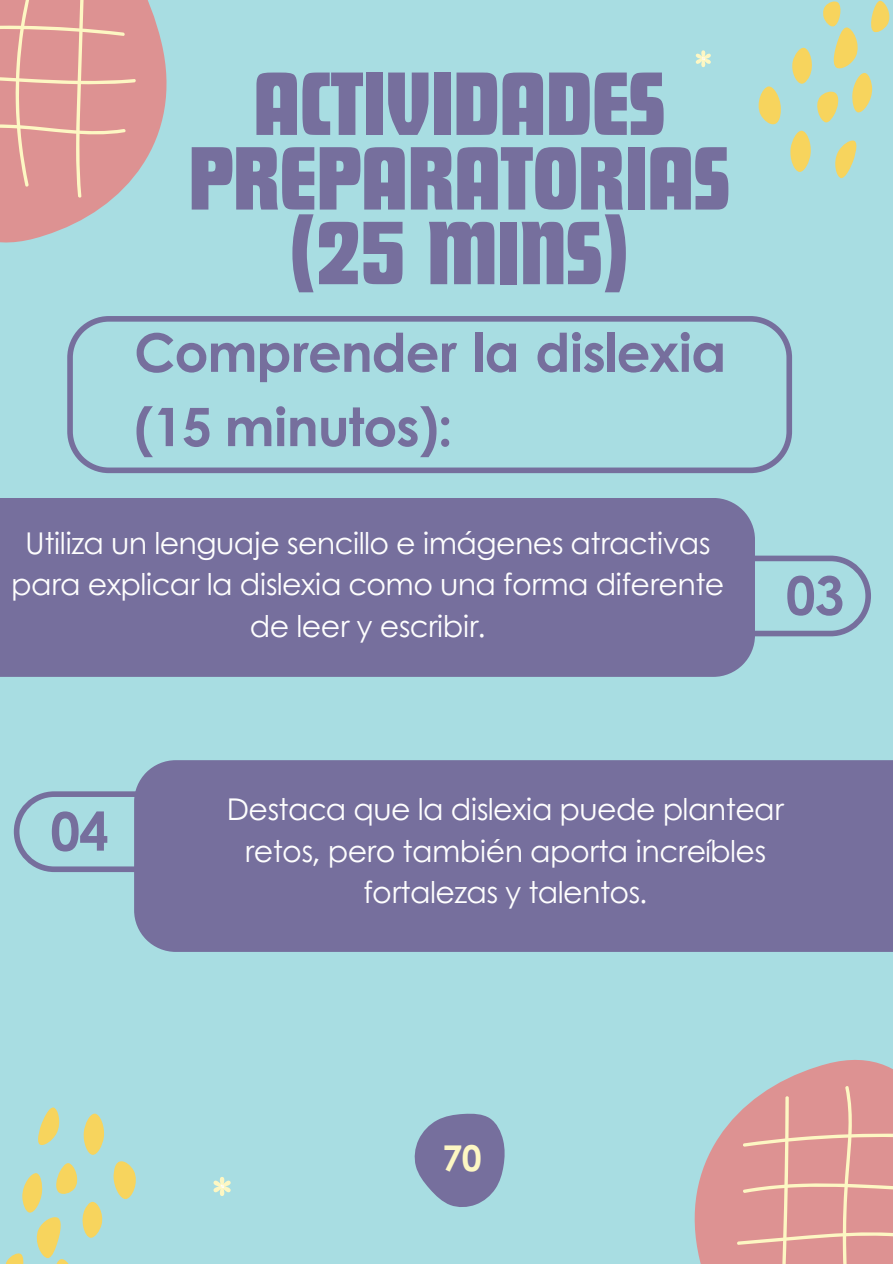
<style>
.page{position:relative;width:893px;height:1264px;background:#fff}
.page>*{position:absolute;margin:0;border:0;box-sizing:border-box;transform-origin:0 0}
.t1{font:93.45px/74.6px "Futura Com Display";color:#766f9d;text-align:center}
.t2{font:700 53.25px/74.2px "Century Gothic";letter-spacing:-.02em;color:#766f9d}
.t3{font:700 35.55px "Century Gothic";color:#fdf7c3}
.t4{font:30px/41.7px "Century Gothic";letter-spacing:-.02em;color:#fefefe;text-align:center}
</style>
<div class="page">
<div style="left:0;top:0;width:892px;height:1263px;background:#a8dde2"></div>
<svg style="left:755px;top:555px;width:115px;height:81px"></svg>
<div style="left:0;top:498px;width:755px;height:179px;background:#766f9d"></div>
<svg style="left:414px;top:1113px;width:91px;height:94px"></svg>
<svg style="left:0;top:0;width:167px;height:243px;fill:#dd9292"></svg>
<svg style="left:694px;top:1060px;width:198px;height:203px;fill:#dd9292"></svg>
<svg style="left:0;top:0;width:136px;height:198px;background:#df9c97"></svg>
<svg style="left:736px;top:1085px;width:156px;height:178px;background:#de9d98"></svg>
<svg style="left:758px;top:0;width:132px;height:178px"></svg>
<svg style="left:6px;top:1107px;width:130px;height:156px"></svg>
<svg style="left:695px;top:50px;width:16px;height:17px"></svg>
<svg style="left:213px;top:1177px;width:18px;height:19px"></svg>
<svg style="left:14px;top:791px;width:120px;height:81px"></svg>
<div style="left:134px;top:760px;width:758px;height:191px;background:#766f9d"></div>
<svg style="left:67px;top:316px;width:725px;height:157px"></svg>
<h1 class="t1" style="left:189px;top:64px;width:542px">ACTIVIDADES<br>PREPARATORIAS (25 MINS)</h1>
<h2 class="t2" style="left:134px;top:313px;width:593px">Comprender la dislexia (15 minutos):</h2>
<p class="t4" style="left:11px;top:520px;width:714px">Utiliza un lenguaje sencillo e imágenes atractivas para explicar la dislexia como una forma diferente de leer y escribir.</p>
<h2 class="t2" style="left:785px;top:556px;width:60px">03</h2>
<h2 class="t2" style="left:50px;top:791px;width:60px">04</h2>
<p class="t4" style="left:227px;top:786px;width:558px">Destaca que la dislexia puede plantear retos, pero también aporta increíbles fortalezas y talentos.</p>
<p class="t3" style="left:442px;top:1130px;width:41px">70</p>
</div>
